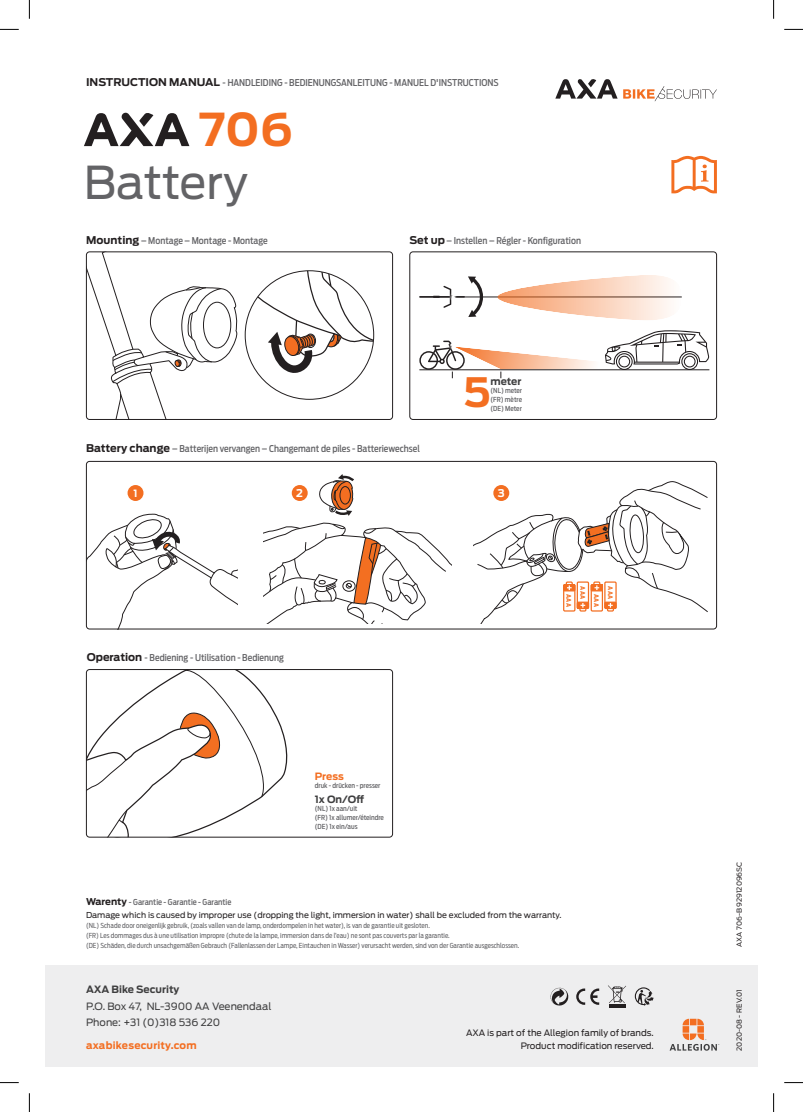
<style>
.page{position:relative;width:803px;height:1112px;background:#fff}
.page>*{position:absolute;margin:0;border:0;box-sizing:border-box;transform-origin:0 0}
.t1{font:45px "Antenna";letter-spacing:-.005em;color:#636366}
.t2{font:700 45px "Antenna";color:#f36e21}
.t3{font:700 40.25px "Antenna";color:#f36e21}
.t4{font:700 10.62px "Antenna";color:#fff}
.t5{font:10px/16.2px "Antenna";color:#3e3e3f}
.t6{font:700 10px "Antenna";color:#3e3e3f}
.t7{font:700 10px "Antenna";letter-spacing:.01em;color:#f36e21}
.t8{font:700 10px "Antenna";color:#fff}
.t9{font:500 9.38px "Antenna Cond";color:#636366}
.t10{font:8.75px/12.5px "Antenna";color:#231f20;text-align:right}
.t11{font:8.12px "Antenna";color:#231f20}
.t12{font:500 8.12px "Antenna Cond";color:#636366}
.t13{font:6.88px/10px "Antenna Cond";color:#636366}
.t14{font:500 6.88px/8.8px "Antenna Cond";color:#636366;text-align:justify}
.t15{font:6.88px "Antenna";color:#231f20}
.t16{font:700 6.25px "Antenna Cond";letter-spacing:.035em;color:#f36e21}
.s1{font-family:"Antenna";font-weight:700;font-size:10.62px;color:#231f20}
.s2{font-family:"Antenna";font-weight:700;font-size:9.38px;color:#231f20}
</style>
<div class="page">
<div style="left:86px;top:461px;width:631px;height:168px;border:1px solid #231f20;border-radius:3px"></div>
<svg style="left:86px;top:513px;width:151px;height:116px"></svg>
<div style="left:45px;top:965px;width:713px;height:101px;background:#eeeeef"></div>
<svg style="left:86px;top:251px;width:152px;height:168px"></svg>
<div style="left:86px;top:251px;width:307px;height:168px;border:1px solid #231f20;border-radius:3px"></div>
<svg style="left:86px;top:669px;width:202px;height:168px"></svg>
<div style="left:86px;top:669px;width:307px;height:168px;border:1px solid #231f20;border-radius:3px"></div>
<hr style="left:419px;top:297px;width:263px;height:1px;background:#231f20">
<svg style="left:497px;top:275px;width:185px;height:45px"></svg>
<svg style="left:419px;top:276px;width:66px;height:41px"></svg>
<svg style="left:419px;top:330px;width:290px;height:48px"></svg>
<div style="left:409px;top:251px;width:308px;height:168px;border:1px solid #231f20;border-radius:3px"></div>
<svg style="left:670px;top:1018px;width:49px;height:32px"></svg>
<svg style="left:550px;top:987px;width:19px;height:18px"></svg>
<svg style="left:608px;top:985px;width:18px;height:17px"></svg>
<svg style="left:609px;top:1003px;width:16px;height:4px"></svg>
<svg style="left:576px;top:988px;width:23px;height:16px"></svg>
<svg style="left:635px;top:987px;width:19px;height:18px"></svg>
<svg style="left:84px;top:112px;width:105px;height:34px"></svg>
<svg style="left:245px;top:271px;width:129px;height:107px"></svg>
<svg style="left:473px;top:481px;width:235px;height:142px"></svg>
<svg style="left:671px;top:156px;width:46px;height:37px"></svg>
<div style="left:128px;top:485px;width:15px;height:16px;background:#f36e21;border-radius:50%"></div>
<div style="left:493px;top:485px;width:16px;height:16px;background:#f36e21;border-radius:50%"></div>
<svg style="left:623px;top:86px;width:94px;height:15px"></svg>
<svg style="left:555px;top:79px;width:62px;height:20px"></svg>
<svg style="left:263px;top:474px;width:188px;height:149px"></svg>
<div style="left:292px;top:485px;width:16px;height:16px;background:#f36e21;border-radius:50%"></div>
<svg style="left:0;top:29px;width:19px;height:1px"></svg>
<svg style="left:784px;top:29px;width:19px;height:1px"></svg>
<svg style="left:0;top:1082px;width:19px;height:1px"></svg>
<svg style="left:784px;top:1082px;width:19px;height:1px"></svg>
<svg style="left:29px;top:0;width:1px;height:19px"></svg>
<svg style="left:29px;top:1093px;width:1px;height:18px"></svg>
<svg style="left:773px;top:0;width:1px;height:19px"></svg>
<svg style="left:773px;top:1093px;width:1px;height:18px"></svg>
<h3 class="t9" style="left:86px;top:79px;width:414px"><span class="s1">INSTRUCTION MANUAL</span> - HANDLEIDING - BEDIENUNGSANLEITUNG - MANUEL D'INSTRUCTIONS</h3>
<h1 class="t2" style="left:199px;top:110px;width:95px">706</h1>
<h1 class="t1" style="left:84px;top:163px;width:165px">Battery</h1>
<h3 class="t9" style="left:86px;top:236px;width:183px"><span class="s1">Mounting</span> – Montage – Montage - Montage</h3>
<h3 class="t9" style="left:409px;top:236px;width:173px"><span class="s1">Set up</span> – Instellen – Régler - Konfiguration</h3>
<h3 class="t9" style="left:86px;top:444px;width:335px"><span class="s1">Battery change</span> – Batterijen vervangen – Changemant de piles - Batteriewechsel</h3>
<h2 class="t3" style="left:463px;top:375px;width:29px">5</h2>
<h3 class="t6" style="left:490px;top:376px;width:32px">meter</h3>
<p class="t14" style="left:490px;top:387px;width:33px">(NL) meter (FR) mètre (DE) Meter</p>
<h3 class="t8" style="left:133px;top:489px;width:6px">1</h3>
<h3 class="t4" style="left:296px;top:488px;width:8px">2</h3>
<h3 class="t4" style="left:498px;top:488px;width:8px">3</h3>
<h3 class="t9" style="left:87px;top:653px;width:199px"><span class="s1">Operation</span> - Bediening - Utilisation - Bedienung</h3>
<p class="t16" style="left:572px;top:594px;width:14px;rotate:90deg">AAA</p>
<p class="t16" style="left:586px;top:586px;width:14px;rotate:90deg">AAA</p>
<p class="t16" style="left:600px;top:594px;width:14px;rotate:90deg">AAA</p>
<p class="t16" style="left:614px;top:586px;width:14px;rotate:90deg">AAA</p>
<h3 class="t7" style="left:315px;top:772px;width:31px">Press</h3>
<p class="t14" style="left:315px;top:781px;width:67px">druk - drücken - presser</p>
<h3 class="t6" style="left:315px;top:794px;width:51px">1x On/Off</h3>
<p class="t14" style="left:315px;top:804px;width:71px;text-align:left">(NL) 1x aan/uit<br>(FR) 1x allumer/éteindre (DE) 1x ein/aus</p>
<p class="t12" style="left:86px;top:898px;width:147px"><span class="s2">Warenty</span> - Garantie - Garantie - Garantie</p>
<p class="t11" style="left:86px;top:911px;width:477px">Damage which is caused by improper use (dropping the light, immersion in water) shall be excluded from the warranty.</p>
<p class="t13" style="left:86px;top:920px;width:435px">(NL) Schade door oneigenlijk gebruik, (zoals vallen van de lamp, onderdompelen in het water), is van de garantie uit gesloten.<br>(FR) Les dommages dus à une utilisation impropre (chute de la lampe, immersion dans de l’eau) ne sont pas couverts par la garantie.<br>(DE) Schäden, die durch unsachgemäßen Gebrauch (Fallenlassen der Lampe, Eintauchen in Wasser) verursacht werden, sind von der Garantie ausgeschlossen.</p>
<h3 class="t6" style="left:86px;top:985px;width:95px">AXA Bike Security</h3>
<h3 class="t5" style="left:86px;top:998px;width:187px">P.O. Box 47, NL-3900 AA Veenendaal<br>Phone: +31 (0)318 536 220</h3>
<h3 class="t7" style="left:86px;top:1040px;width:112px">axabikesecurity.com</h3>
<p class="t10" style="left:466px;top:1026px;width:189px">AXA is part of the Allegion family of brands.<br>Product modification reserved.</p>
<p class="t15" style="left:736px;top:946px;width:86px;rotate:-90deg">AXA 706-B 92912096SC</p>
<p class="t15" style="left:736px;top:1050px;width:62px;rotate:-90deg">2020-08 - REV.01</p>
</div>
